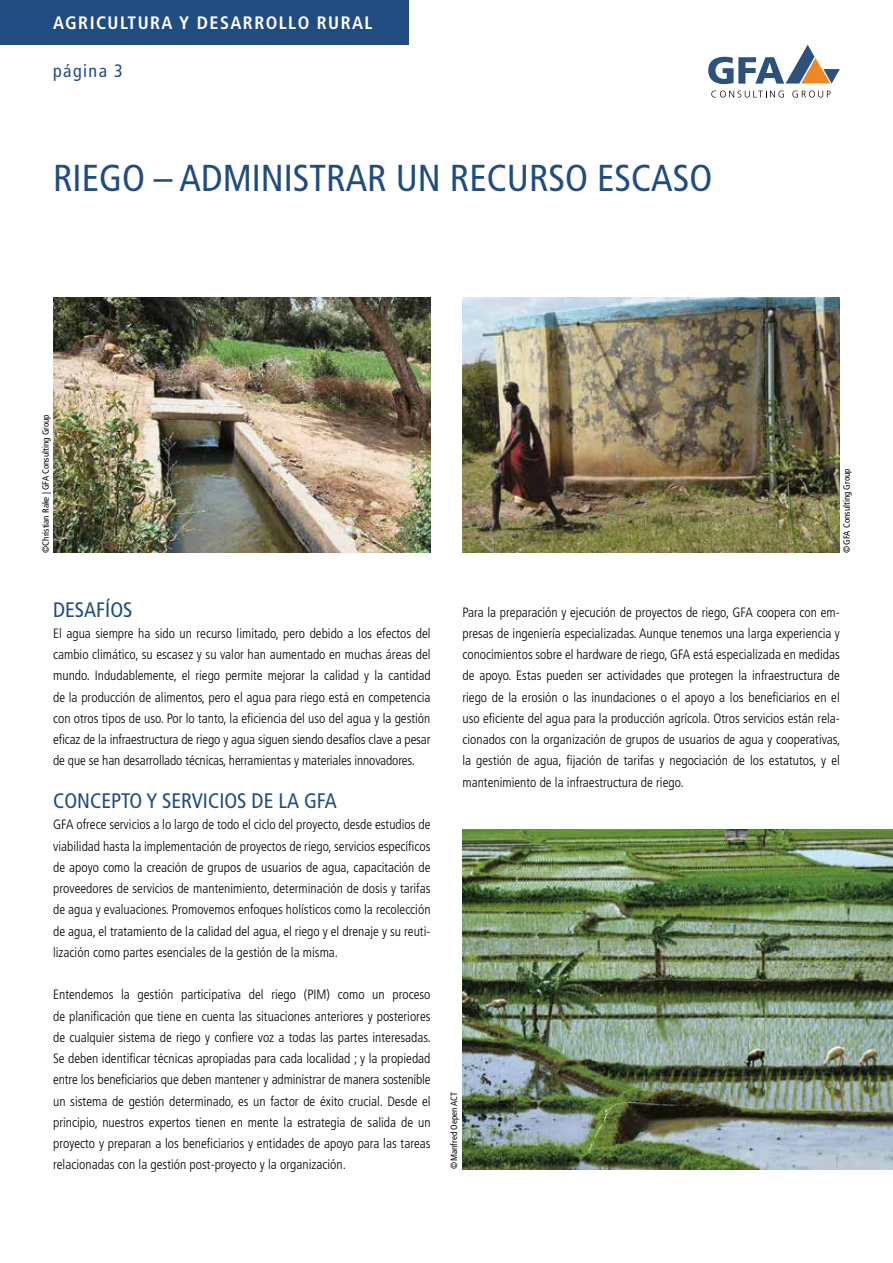
<style>
.page{position:relative;width:893px;height:1263px;background:#fff}
.page>*{position:absolute;margin:0;border:0;box-sizing:border-box;transform-origin:0 0}
.t1{font:condensed 37.5px "Frutiger LT Std";color:#214c7f}
.t2{font:condensed 21px "Frutiger LT Std";color:#214c7f}
.t3{font:700 condensed 18px "Frutiger LT Std";letter-spacing:.08em;color:#fff}
.t4{font:condensed 18px "Frutiger LT Std";letter-spacing:.08em;color:#214c7f}
.t5{font:300 condensed 13.5px/21.3px "Frutiger LT Std";color:#000;text-align:justify}
.t6{font:condensed 9px "Frutiger LT Std";color:#000}
</style>
<div class="page">
<div style="left:0;top:0;width:408px;height:45px;background:#214c7f"></div>
<svg style="left:711px;top:91px;width:73px;height:7px"></svg>
<svg style="left:792px;top:91px;width:39px;height:7px"></svg>
<svg style="left:708px;top:45px;width:132px;height:39px"></svg>
<img style="left:462px;top:829px;width:431px;height:340px">
<img style="left:462px;top:298px;width:378px;height:255px">
<img style="left:53px;top:298px;width:378px;height:255px">
<h3 class="t3" style="left:53px;top:12px;width:321px">AGRICULTURA Y DESARROLLO RURAL</h3>
<h3 class="t4" style="left:53px;top:61px;width:71px">página 3</h3>
<h1 class="t1" style="left:53px;top:157px;width:661px">RIEGO – ADMINISTRAR UN RECURSO ESCASO</h1>
<p class="t6" style="left:40px;top:553px;width:140px;rotate:-90deg">©Christian Rake | GFA Consulting Group</p>
<p class="t6" style="left:842px;top:553px;width:86px;rotate:-90deg">©GFA Consulting Group</p>
<h2 class="t2" style="left:53px;top:597px;width:81px">DESAFÍOS</h2>
<p class="t5" style="left:53px;top:623px;width:379px">El agua siempre ha sido un recurso limitado, pero debido a los efectos del cambio climático, su escasez y su valor han aumentado en muchas áreas del mundo. Indudablemente, el riego permite mejorar la calidad y la cantidad de la producción de alimentos, pero el agua para riego está en competencia con otros tipos de uso. Por lo tanto, la eficiencia del uso del agua y la gestión eficaz de la infraestructura de riego y agua siguen siendo desafíos clave a pesar de que se han desarrollado técnicas, herramientas y materiales innovadores.</p>
<h2 class="t2" style="left:53px;top:788px;width:285px">CONCEPTO Y SERVICIOS DE LA GFA</h2>
<p class="t5" style="left:53px;top:814px;width:379px">GFA ofrece servicios a lo largo de todo el ciclo del proyecto, desde estudios de viabilidad hasta la implementación de proyectos de riego, servicios específicos de apoyo como la creación de grupos de usuarios de agua, capacitación de proveedores de servicios de mantenimiento, determinación de dosis y tarifas de agua y evaluaciones. Promovemos enfoques holísticos como la recolección de agua, el tratamiento de la calidad del agua, el riego y el drenaje y su reuti&shy;lización como partes esenciales de la gestión de la misma.</p>
<p class="t5" style="left:53px;top:984px;width:379px">Entendemos la gestión participativa del riego (PIM) como un proceso de planificación que tiene en cuenta las situaciones anteriores y posteriores de cualquier sistema de riego y confiere voz a todas las partes interesadas.<br>Se deben identificar técnicas apropiadas para cada localidad ; y la propiedad entre los beneficiarios que deben mantener y administrar de manera sostenible un sistema de gestión determinado, es un factor de éxito crucial. Desde el principio, nuestros expertos tienen en mente la estrategia de salida de un proyecto y preparan a los beneficiarios y entidades de apoyo para las tareas relacionadas con la gestión post-proyecto y la organización.</p>
<p class="t5" style="left:462px;top:601px;width:379px">Para la preparación y ejecución de proyectos de riego, GFA coopera con em&shy;presas de ingeniería especializadas. Aunque tenemos una larga experiencia y conocimientos sobre el hardware de riego, GFA está especializada en medidas de apoyo. Estas pueden ser actividades que protegen la infraestructura de riego de la erosión o las inundaciones o el apoyo a los beneficiarios en el uso eficiente del agua para la producción agrícola. Otros servicios están rela&shy;cionados con la organización de grupos de usuarios de agua y cooperativas, la gestión de agua, fijación de tarifas y negociación de los estatutos, y el mantenimiento de la infraestructura de riego.</p>
<p class="t6" style="left:449px;top:1169px;width:79px;rotate:-90deg">©Manfred Oepen ACT</p>
</div>
